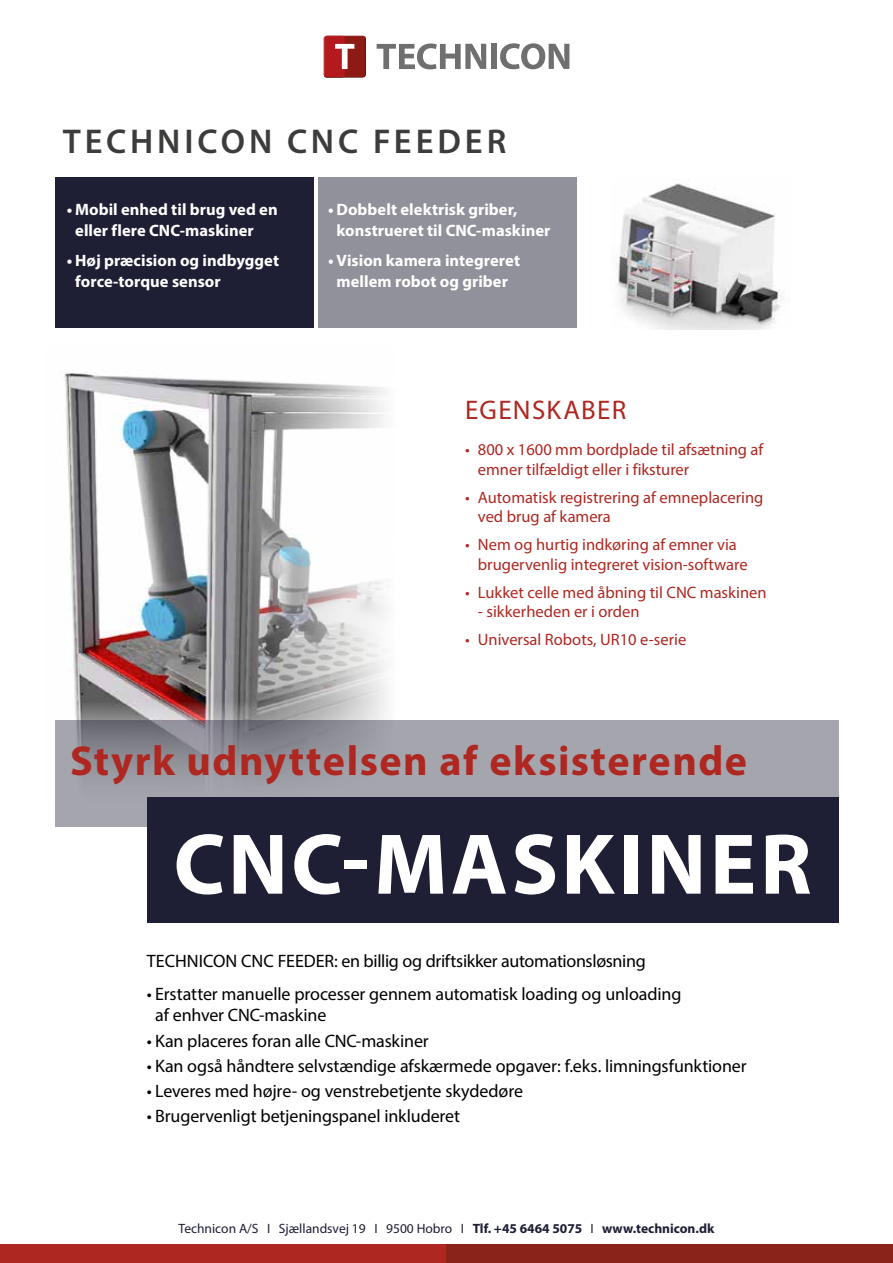
<style>
.page{position:relative;width:893px;height:1263px;background:#fff}
.page>*{position:absolute;margin:0;border:0;box-sizing:border-box;transform-origin:0 0}
.t1{font:700 87px "Myriad Pro";letter-spacing:.04em;color:#fff}
.t2{font:700 42px "Myriad Pro";letter-spacing:.035em;color:#ae2721}
.t3{font:600 34.5px "Myriad Pro";letter-spacing:.115em;color:#3c3c3b}
.t4{font:27px "Myriad Pro";letter-spacing:.045em;color:#ae2721}
.t5{font:18px/21px "Myriad Pro";letter-spacing:-.01em;color:#000}
.t6{font:16.5px/19.5px "Myriad Pro";color:#ae2721}
.t7{font:700 16.5px/21px "Myriad Pro";letter-spacing:.005em;color:#fff}
.t8{font:13.5px "Myriad Pro";color:#1e1e34}
.s1{font-weight:700}
</style>
<div class="page">
<img style="left:64px;top:370px;width:325px;height:350px">
<img style="left:618px;top:183px;width:166px;height:147px">
<div style="left:0;top:1244px;width:447px;height:19px;background:#ae2721"></div>
<div style="left:446px;top:1244px;width:447px;height:19px;background:#8a2318"></div>
<svg style="left:377px;top:44px;width:109px;height:25px"></svg>
<div style="left:491px;top:44px;width:6px;height:25px;background:#706f6f"></div>
<svg style="left:500px;top:43px;width:69px;height:26px"></svg>
<div style="left:324px;top:36px;width:42px;height:42px;background:#8d1a14"></div>
<svg style="left:324px;top:35px;width:30px;height:43px"></svg>
<svg style="left:55px;top:720px;width:784px;height:107px;background:#9d9da6"></svg>
<div style="left:55px;top:178px;width:258px;height:150px;background:#1e1e34"></div>
<div style="left:319px;top:178px;width:258px;height:150px;background:#91919c"></div>
<div style="left:147px;top:797px;width:691px;height:126px;background:#1e1e34"></div>
<h3 class="t3" style="left:63px;top:120px;width:445px">TECHNICON CNC FEEDER</h3>
<p class="t7" style="left:75px;top:199px;width:204px;text-indent:-8px">• Mobil enhed til brug ved en eller flere CNC-maskiner</p>
<p class="t7" style="left:75px;top:249px;width:205px;text-indent:-8px">• Høj præcision og indbygget force-torque sensor</p>
<p class="t7" style="left:337px;top:199px;width:215px;text-indent:-8px">• Dobbelt elektrisk griber, konstrueret til CNC-maskiner</p>
<p class="t7" style="left:328px;top:249px;width:194px;text-align:center">• Vision kamera integreret mellem robot og griber</p>
<h3 class="t4" style="left:465px;top:393px;width:163px">EGENSKABER</h3>
<p class="t6" style="left:478px;top:440px;width:287px;text-indent:-13px">• 800 x 1600 mm bordplade til afsætning af emner tilfældigt eller i fiksturer</p>
<p class="t6" style="left:478px;top:487px;width:287px;text-indent:-13px">• Automatisk registrering af emneplacering ved brug af kamera</p>
<p class="t6" style="left:478px;top:535px;width:271px;text-indent:-13px">• Nem og hurtig indkøring af emner via brugervenlig integreret vision-software</p>
<p class="t6" style="left:465px;top:582px;width:303px">• Lukket celle med åbning til CNC maskinen</p>
<p class="t6" style="left:478px;top:602px;width:163px">- sikkerheden er i orden</p>
<p class="t6" style="left:465px;top:630px;width:223px">• Universal Robots, UR10 e-serie</p>
<h2 class="t2" style="left:70px;top:733px;width:678px">Styrk udnyttelsen af eksisterende</h2>
<h1 class="t1" style="left:174px;top:808px;width:640px">CNC-MASKINER</h1>
<p class="t5" style="left:147px;top:950px;width:500px">TECHNICON CNC FEEDER: en billig og driftsikker automationsløsning</p>
<p class="t5" style="left:155px;top:983px;width:528px;text-indent:-8px">• Erstatter manuelle processer gennem automatisk loading og unloading af enhver CNC-maskine</p>
<p class="t5" style="left:147px;top:1030px;width:284px">• Kan placeres foran alle CNC-maskiner</p>
<p class="t5" style="left:147px;top:1055px;width:601px">• Kan også håndtere selvstændige afskærmede opgaver: f.eks. limningsfunktioner</p>
<p class="t5" style="left:147px;top:1080px;width:378px">• Leveres med højre- og venstrebetjente skydedøre</p>
<p class="t5" style="left:147px;top:1105px;width:315px">• Brugervenligt betjeningspanel inkluderet</p>
<p class="t8" style="left:179px;top:1220px;width:537px">Technicon A/S I Sjællandsvej 19 I 9500 Hobro I <span class="s1">Tlf. +45 6464 5075</span> I <span class="s1">www.technicon.dk</span></p>
</div>
